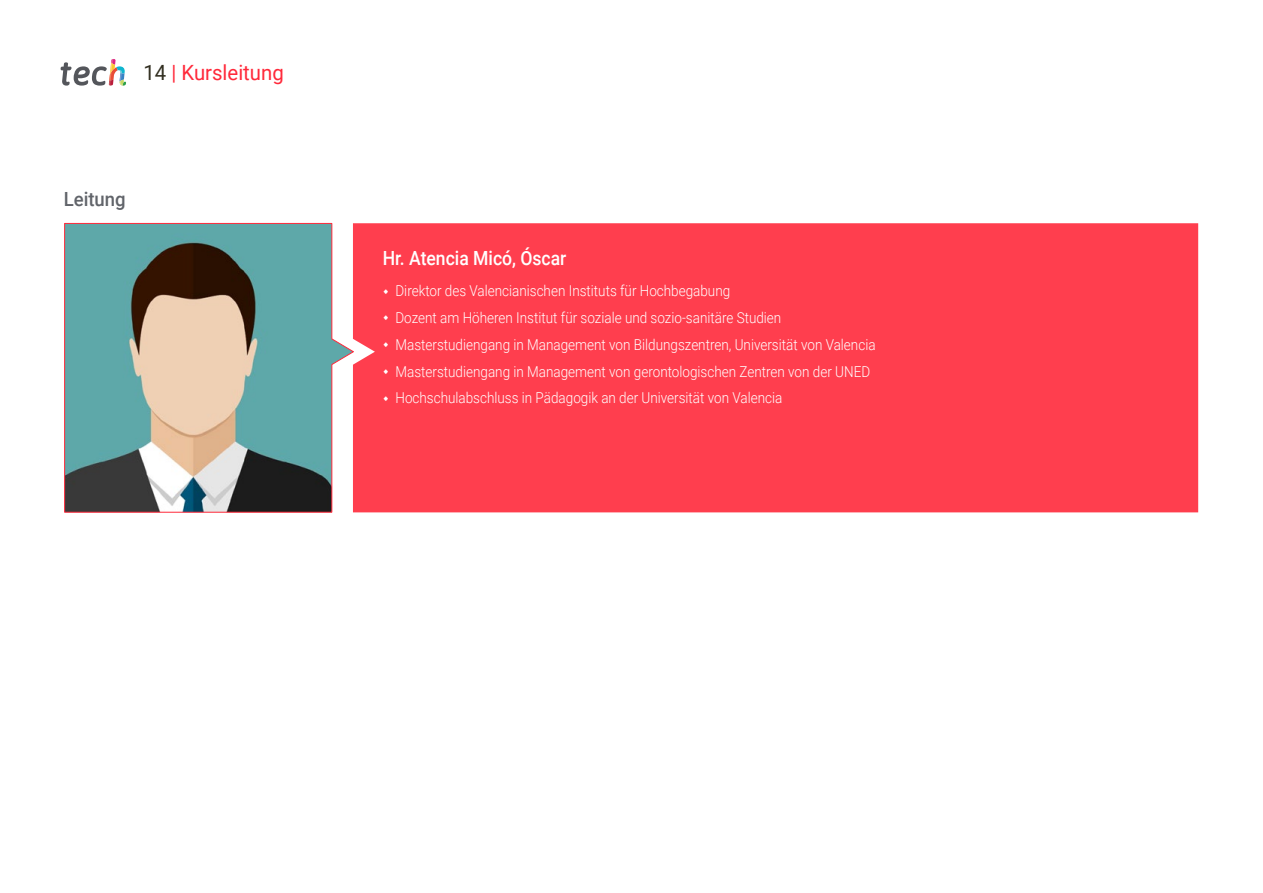
<style>
.page{position:relative;width:1263px;height:893px;background:#fff}
.page>*{position:absolute;margin:0;border:0;box-sizing:border-box;transform-origin:0 0}
.t1{font:21px "Roboto";color:#ff293a}
.t2{font:500 19.5px "Roboto";color:#fff;scale:.9 1}
.t3{font:500 19.5px "Roboto";color:#61646a;scale:.95 1}
.t4{font:300 15px/26.7px "Roboto";color:#fff;scale:.9 1}
.s1{color:#312e20}
</style>
<div class="page">
<div style="left:354px;top:223px;width:844px;height:289px;background:#ff3e4e"></div>
<svg style="left:64px;top:223px;width:290px;height:290px;background:#849d97"></svg>
<svg style="left:61px;top:59px;width:65px;height:27px"></svg>
<svg style="left:384px;top:289px;width:4px;height:5px"></svg>
<svg style="left:384px;top:315px;width:4px;height:5px"></svg>
<svg style="left:384px;top:342px;width:4px;height:5px"></svg>
<svg style="left:384px;top:369px;width:4px;height:5px"></svg>
<svg style="left:384px;top:396px;width:4px;height:5px"></svg>
<h1 class="t1" style="left:144px;top:57px;width:142px"><span class="s1">14</span> | Kursleitung</h1>
<h2 class="t3" style="left:64px;top:186px;width:67px">Leitung</h2>
<h2 class="t2" style="left:383px;top:244px;width:206px">Hr. Atencia Micó, Óscar</h2>
<p class="t4" style="left:395px;top:277px;width:535px">Direktor des Valencianischen Instituts für Hochbegabung<br>Dozent am Höheren Institut für soziale und sozio-sanitäre Studien Masterstudiengang in Management von Bildungszentren, Universität von Valencia Masterstudiengang in Management von gerontologischen Zentren von der UNED Hochschulabschluss in Pädagogik an der Universität von Valencia</p>
</div>
